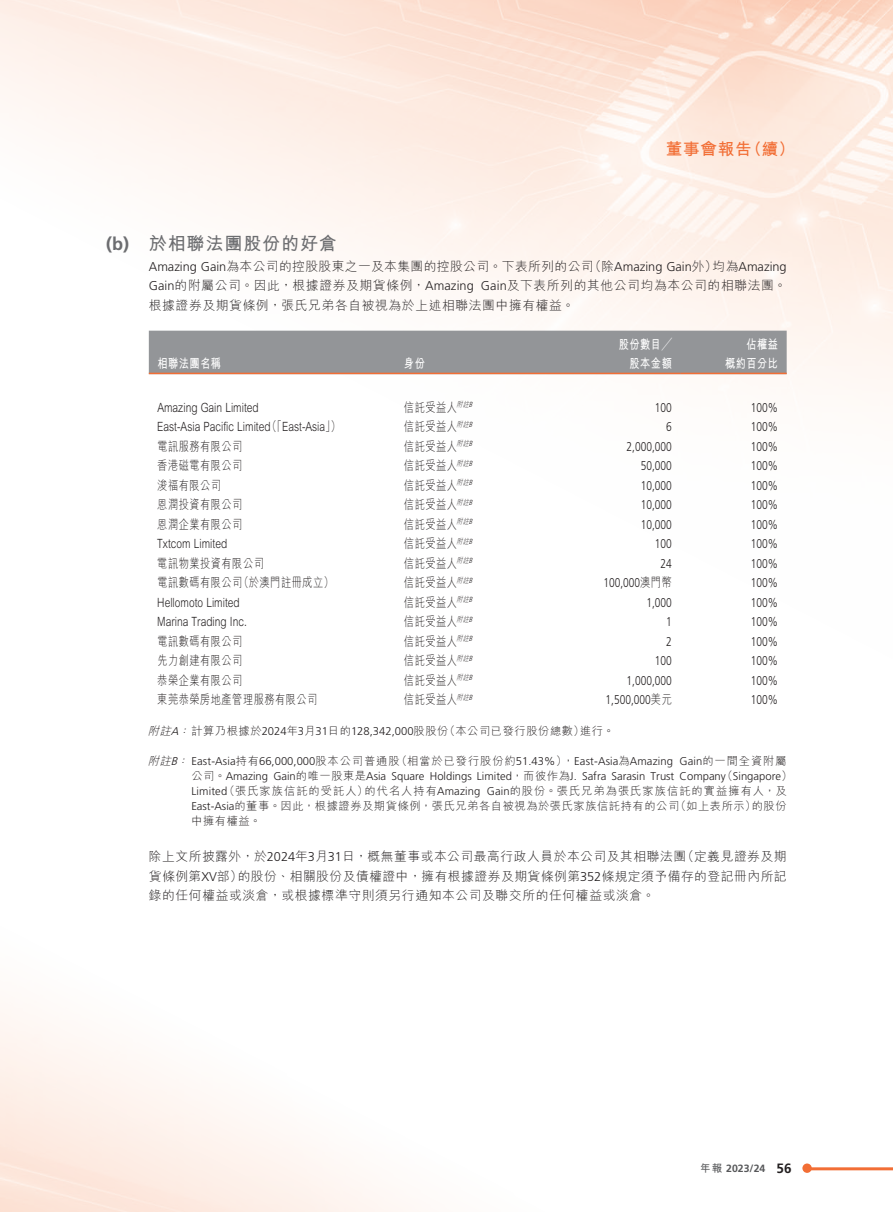
<style>
.page{position:relative;width:893px;height:1212px;background:#fff}
.page>*{position:absolute;margin:0;border:0;box-sizing:border-box;transform-origin:0 0}
.t1{font:700 18px "M Hei HK";letter-spacing:.05em;color:#6c6d70}
.t2{font:700 18px "Frutiger LT Std";color:#6c6d70}
.t3{font:700 16.5px "M Hei HK";letter-spacing:.05em;color:#f26e35}
.t4{font:700 13.5px "Frutiger LT Std";color:#231f20}
.t5{font:300 12.75px "M Hei HK";letter-spacing:.05em;color:#231f20;scale:.8 1}
.t6{font:300 12.75px/19.5px "M Hei HK";letter-spacing:.05em;color:#231f20}
.t7{font:300 12.75px "Frutiger LT Std";color:#231f20;scale:.8 1}
.t8{font:300 12.75px "M Hei HK";color:#231f20;scale:.8 1}
.t9{font:300 12.75px/19.5px "M Hei HK";letter-spacing:.03em;color:#231f20}
.t10{font:700 12.75px/19.5px "M Hei HK";letter-spacing:.05em;color:#fff;text-align:right;scale:.8 1}
.t11{font:300 12.75px "Frutiger LT Std";color:#231f20}
.t12{font:300 11.25px "Frutiger LT Std";color:#231f20}
.t13{font:300 11.25px/15px "M Hei HK";letter-spacing:.05em;color:#231f20}
.t14{font:300 11.25px "M Hei HK";letter-spacing:.09em;color:#231f20}
.t15{font:300 11.25px "M Hei HK";letter-spacing:.08em;color:#231f20}
.t16{font:italic 300 11.25px "M Hei HK";color:#231f20}
.t17{font:700 10.5px "Frutiger LT Std";color:#57585a}
.s1{font-family:"M Hei HK"}
.s2{font-family:"Frutiger LT Std"}
.s3{font-family:"M Hei HK";font-style:italic}
</style>
<div class="page">
<img style="left:0;top:0;width:893px;height:391px">
<hr style="left:807px;top:1167px;width:86px;height:3px;background:#f26e35">
<div style="left:802px;top:1163px;width:10px;height:10px;background:#f26e35;border-radius:50%"></div>
<div style="left:149px;top:331px;width:638px;height:42px;background:#939598"></div>
<hr style="left:149px;top:373px;width:255px;height:1px;background:#f26e35">
<hr style="left:404px;top:373px;width:170px;height:1px;background:#f26e35">
<hr style="left:574px;top:373px;width:106px;height:1px;background:#f26e35">
<hr style="left:680px;top:373px;width:107px;height:1px;background:#f26e35">
<p class="t3" style="left:666px;top:137px;width:87px">董事會報告</p>
<p class="t3" style="left:745px;top:137px;width:51px">（續(</p>
<h1 class="t2" style="left:106px;top:233px;width:24px">b( )</h1>
<h1 class="t1" style="left:149px;top:230px;width:190px">於相聯法團股份的好倉</h1>
<p class="t11" style="left:589px;top:259px;width:130px"><span class="s1">（除</span>Amazing Gain<span class="s1">外）</span></p>
<p class="t9" style="left:481px;top:256px;width:307px;text-indent:-332px"><span class="s2">Amazing Gain</span>為本公司的控股股東之一及本集團的控股公司。下表所列的公司<br><span class="s2">Gain</span>及下表所列的其他公司均為本公司的相聯法團。</p>
<p class="t11" style="left:713px;top:259px;width:76px"><span class="s1">均為</span>Amazing</p>
<p class="t6" style="left:149px;top:275px;width:427px"><span class="s2">Gain</span>的附屬公司。因此，根據證券及期貨條例，<span class="s2">Amazing<br></span>根據證券及期貨條例，張氏兄弟各自被視為於上述相聯法團中擁有權益。</p>
<p class="t10" style="left:157px;top:353px;width:81px">相聯法團名稱</p>
<p class="t8" style="left:157px;top:398px;width:128px">Amazing Gain Limited</p>
<p class="t10" style="left:404px;top:353px;width:28px">身份</p>
<p class="t5" style="left:404px;top:398px;width:89px">信託受益人<sup>附註</sup><sup>B</sup></p>
<p class="t10" style="left:619px;top:333px;width:68px">股份數目╱股本金額</p>
<p class="t10" style="left:725px;top:333px;width:68px">佔權益<br>概約百分比</p>
<p class="t7" style="left:751px;top:400px;width:36px">100%</p>
<p class="t7" style="left:655px;top:400px;width:23px">100</p>
<p class="t8" style="left:267px;top:417px;width:94px">（「East-Asia」）</p>
<p class="t8" style="left:157px;top:417px;width:143px">East-Asia Pacific Limited</p>
<p class="t5" style="left:404px;top:417px;width:89px">信託受益人<sup>附註</sup><sup>B</sup></p>
<p class="t7" style="left:666px;top:419px;width:9px">6</p>
<p class="t7" style="left:751px;top:419px;width:36px">100%</p>
<p class="t5" style="left:157px;top:437px;width:108px">電訊服務有限公司</p>
<p class="t5" style="left:404px;top:437px;width:89px">信託受益人<sup>附註</sup><sup>B</sup></p>
<p class="t7" style="left:626px;top:439px;width:58px">2,000,000</p>
<p class="t7" style="left:751px;top:439px;width:36px">100%</p>
<p class="t5" style="left:157px;top:456px;width:108px">香港磁電有限公司</p>
<p class="t5" style="left:404px;top:456px;width:89px">信託受益人<sup>附註</sup><sup>B</sup></p>
<p class="t7" style="left:641px;top:458px;width:40px">50,000</p>
<p class="t7" style="left:751px;top:458px;width:36px">100%</p>
<p class="t5" style="left:157px;top:476px;width:81px">浚福有限公司</p>
<p class="t5" style="left:404px;top:476px;width:89px">信託受益人<sup>附註</sup><sup>B</sup></p>
<p class="t7" style="left:641px;top:478px;width:40px">10,000</p>
<p class="t7" style="left:751px;top:478px;width:36px">100%</p>
<p class="t5" style="left:157px;top:495px;width:108px">恩潤投資有限公司</p>
<p class="t5" style="left:404px;top:495px;width:89px">信託受益人<sup>附註</sup><sup>B</sup></p>
<p class="t7" style="left:641px;top:497px;width:40px">10,000</p>
<p class="t7" style="left:751px;top:497px;width:36px">100%</p>
<p class="t5" style="left:157px;top:515px;width:108px">恩潤企業有限公司</p>
<p class="t5" style="left:404px;top:515px;width:89px">信託受益人<sup>附註</sup><sup>B</sup></p>
<p class="t7" style="left:641px;top:517px;width:40px">10,000</p>
<p class="t7" style="left:751px;top:517px;width:36px">100%</p>
<p class="t8" style="left:157px;top:534px;width:89px">Txtcom Limited</p>
<p class="t5" style="left:404px;top:534px;width:89px">信託受益人<sup>附註</sup><sup>B</sup></p>
<p class="t7" style="left:655px;top:536px;width:23px">100</p>
<p class="t7" style="left:751px;top:536px;width:36px">100%</p>
<p class="t5" style="left:157px;top:554px;width:135px">電訊物業投資有限公司</p>
<p class="t5" style="left:404px;top:554px;width:89px">信託受益人<sup>附註</sup><sup>B</sup></p>
<p class="t7" style="left:660px;top:556px;width:16px">24</p>
<p class="t7" style="left:751px;top:556px;width:36px">100%</p>
<p class="t5" style="left:239px;top:573px;width:120px">（於澳門註冊成立）</p>
<p class="t5" style="left:157px;top:573px;width:108px">電訊數碼有限公司</p>
<p class="t5" style="left:404px;top:573px;width:89px">信託受益人<sup>附註</sup><sup>B</sup></p>
<p class="t7" style="left:603px;top:575px;width:87px">100,000<span class="s1">澳門幣</span></p>
<p class="t7" style="left:751px;top:575px;width:36px">100%</p>
<p class="t8" style="left:157px;top:593px;width:105px">Hellomoto Limited</p>
<p class="t5" style="left:404px;top:593px;width:89px">信託受益人<sup>附註</sup><sup>B</sup></p>
<p class="t7" style="left:646px;top:595px;width:33px">1,000</p>
<p class="t7" style="left:751px;top:595px;width:36px">100%</p>
<p class="t8" style="left:157px;top:612px;width:113px">Marina Trading Inc.</p>
<p class="t5" style="left:404px;top:612px;width:89px">信託受益人<sup>附註</sup><sup>B</sup></p>
<p class="t7" style="left:666px;top:614px;width:9px">1</p>
<p class="t7" style="left:751px;top:614px;width:36px">100%</p>
<p class="t5" style="left:157px;top:632px;width:108px">電訊數碼有限公司</p>
<p class="t5" style="left:404px;top:632px;width:89px">信託受益人<sup>附註</sup><sup>B</sup></p>
<p class="t7" style="left:666px;top:634px;width:9px">2</p>
<p class="t7" style="left:751px;top:634px;width:36px">100%</p>
<p class="t5" style="left:157px;top:651px;width:108px">先力創建有限公司</p>
<p class="t5" style="left:404px;top:651px;width:89px">信託受益人<sup>附註</sup><sup>B</sup></p>
<p class="t7" style="left:655px;top:653px;width:23px">100</p>
<p class="t7" style="left:751px;top:653px;width:36px">100%</p>
<p class="t5" style="left:157px;top:671px;width:108px">恭榮企業有限公司</p>
<p class="t5" style="left:404px;top:671px;width:89px">信託受益人<sup>附註</sup><sup>B</sup></p>
<p class="t7" style="left:626px;top:673px;width:58px">1,000,000</p>
<p class="t7" style="left:751px;top:673px;width:36px">100%</p>
<p class="t5" style="left:157px;top:690px;width:202px">東莞恭榮房地產管理服務有限公司</p>
<p class="t5" style="left:404px;top:690px;width:89px">信託受益人<sup>附註</sup><sup>B</sup></p>
<p class="t7" style="left:606px;top:692px;width:84px">1,500,000<span class="s1">美元</span></p>
<p class="t7" style="left:751px;top:692px;width:36px">100%</p>
<p class="t13" style="left:444px;top:723px;width:142px">（本公司已發行股份總數）</p>
<p class="t16" style="left:148px;top:723px;width:36px">附註<span class="s2">A</span></p>
<p class="t12" style="left:191px;top:725px;width:259px"><span class="s1">計算乃根據於</span>2024<span class="s1">年月</span>3 31<span class="s1">日的</span>128,342,000<span class="s1">股股份</span></p>
<p class="t13" style="left:580px;top:723px;width:36px">進行。</p>
<p class="t16" style="left:178px;top:723px;width:17px">：</p>
<p class="t15" style="left:396px;top:753px;width:173px">（相當於已發行股份約<span class="s2">51.43%</span>）</p>
<p class="t16" style="left:148px;top:753px;width:34px">附註<span class="s2">B</span></p>
<p class="t15" style="left:679px;top:753px;width:109px"><span class="s2">Gain</span>的一間全資附屬</p>
<p class="t12" style="left:177px;top:755px;width:224px"><span class="s3">：</span>East-Asia<span class="s1">持有</span>66,000,000<span class="s1">股本公司普通股</span></p>
<p class="t12" style="left:563px;top:755px;width:112px"><span class="s1">，</span>East-Asia<span class="s1">為</span>Amazing</p>
<p class="t12" style="left:722px;top:770px;width:72px"><span class="s1">（</span>Singapore<span class="s1">(</span></p>
<p class="t12" style="left:273px;top:770px;width:114px">Gain<span class="s1">的唯一股東是</span>Asia</p>
<p class="t12" style="left:477px;top:770px;width:101px">Limited<span class="s1">，而彼作為</span>J.</p>
<p class="t12" style="left:191px;top:770px;width:78px"><span class="s1">公司。</span>Amazing</p>
<p class="t12" style="left:582px;top:770px;width:26px">Safra</p>
<p class="t12" style="left:430px;top:770px;width:43px">Holdings</p>
<p class="t12" style="left:612px;top:770px;width:35px">Sarasin</p>
<p class="t12" style="left:391px;top:770px;width:35px">Square</p>
<p class="t12" style="left:680px;top:770px;width:48px">Company</p>
<p class="t12" style="left:651px;top:770px;width:25px">Trust</p>
<p class="t14" style="left:487px;top:783px;width:301px"><span class="s2">Gain</span>的股份。張氏兄弟為張氏家族信託的實益擁有人，及</p>
<p class="t14" style="left:224px;top:783px;width:146px">（張氏家族信託的受託人）</p>
<p class="t12" style="left:364px;top:785px;width:118px"><span class="s1">的代名人持有</span>Amazing</p>
<p class="t12" style="left:191px;top:785px;width:37px">Limited</p>
<p class="t13" style="left:191px;top:798px;width:489px"><span class="s2">East-Asia</span>的董事。因此，根據證券及期貨條例，張氏兄弟各自被視為於張氏家族信託持有的公司中擁有權益。</p>
<p class="t13" style="left:675px;top:798px;width:82px">（如上表所示）</p>
<p class="t13" style="left:752px;top:798px;width:36px">的股份</p>
<p class="t6" style="left:238px;top:846px;width:550px;text-indent:-89px">除上文所披露外，於<span class="s2">2024</span>年月<span class="s2">3 31</span>日，概無董事或本公司最高行政人員於本公司及其相聯法團<br>的股份、相關股份及債權證中，擁有根據證券及期貨條例第<span class="s2">352</span>條規定須予備存的登記冊內所記</p>
<p class="t6" style="left:681px;top:846px;width:107px">（定義見證券及期</p>
<p class="t6" style="left:149px;top:866px;width:508px">貨條例第<span class="s2">XV</span>部）<br>錄的任何權益或淡倉，或根據標準守則須另行通知本公司及聯交所的任何權益或淡倉。</p>
<p class="t17" style="left:700px;top:1162px;width:67px"><span class="s1">年報</span> 2023/24</p>
<p class="t4" style="left:777px;top:1160px;width:17px">56</p>
</div>
